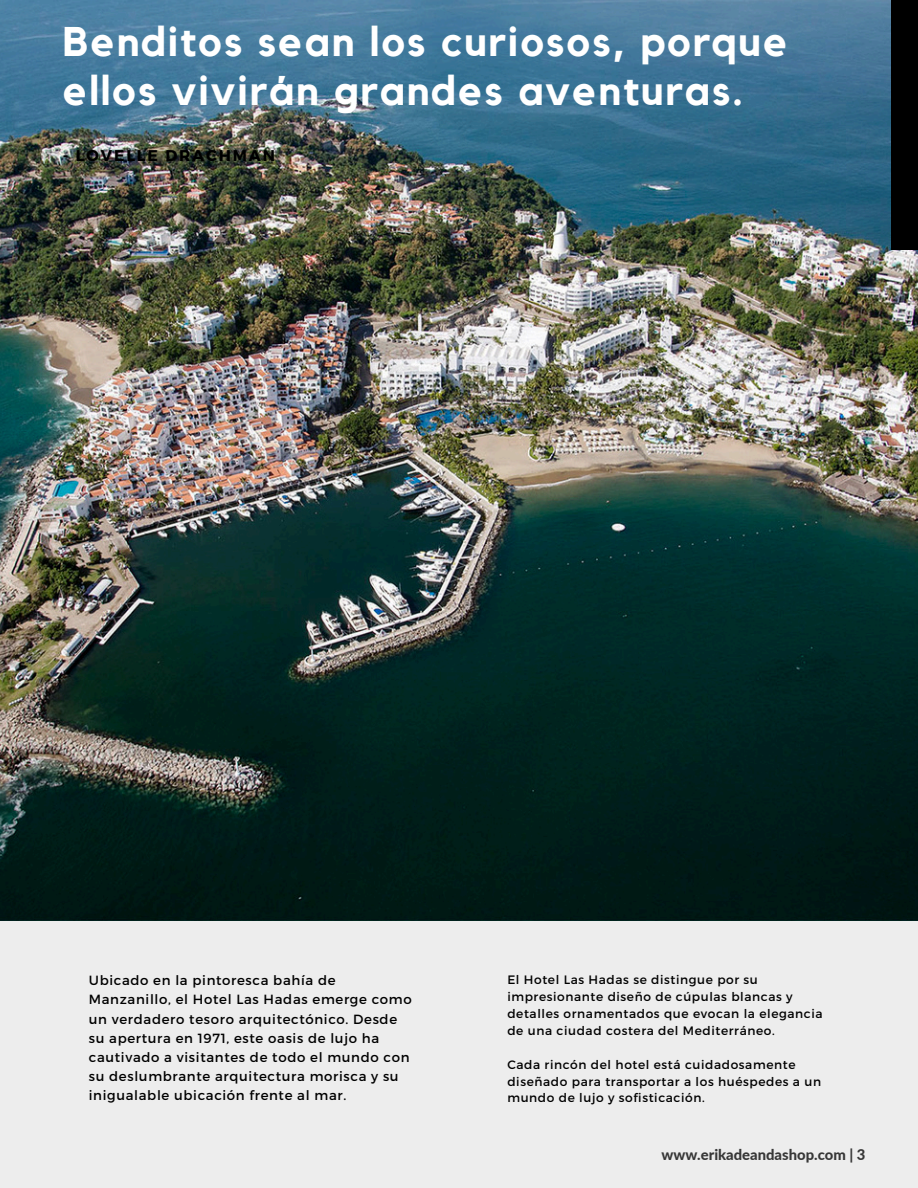
<style>
.page{position:relative;width:918px;height:1188px;background:#ededed}
.page>*{position:absolute;margin:0;border:0;box-sizing:border-box;transform-origin:0 0}
.t1{font:700 41.4px/49.5px "Kollektif";letter-spacing:.05em;color:#fff}
.t2{font:700 15.6px "Montserrat";letter-spacing:.12em;color:#000}
.t3{font:800 14.85px "Lato";color:#373737}
.t4{font:13.35px/19.2px "Montserrat";letter-spacing:.05em;color:#000}
.t5{font:12.15px/16.8px "Montserrat";letter-spacing:.05em;color:#000}
</style>
<div class="page">
<img style="left:0;top:0;width:918px;height:920px">
<div style="left:891px;top:0;width:27px;height:250px;background:#000"></div>
<h1 class="t1" style="left:63px;top:18px;width:727px">Benditos sean los curiosos, porque ellos vivirán grandes aventuras.</h1>
<h2 class="t2" style="left:63px;top:145px;width:214px">- LOVELLE DRACHMAN</h2>
<p class="t4" style="left:89px;top:970px;width:324px">Ubicado en la pintoresca bahía de Manzanillo, el Hotel Las Hadas emerge como un verdadero tesoro arquitectónico. Desde su apertura en 1971, este oasis de lujo ha cautivado a visitantes de todo el mundo con su deslumbrante arquitectura morisca y su inigualable ubicación frente al mar.</p>
<p class="t5" style="left:507px;top:971px;width:317px">El Hotel Las Hadas se distingue por su impresionante diseño de cúpulas blancas y detalles ornamentados que evocan la elegancia de una ciudad costera del Mediterráneo.</p>
<p class="t5" style="left:507px;top:1055px;width:315px">Cada rincón del hotel está cuidadosamente diseñado para transportar a los huéspedes a un mundo de lujo y sofisticación.</p>
<p class="t3" style="left:661px;top:1145px;width:206px">www.erikadeandashop.com | 3</p>
</div>
